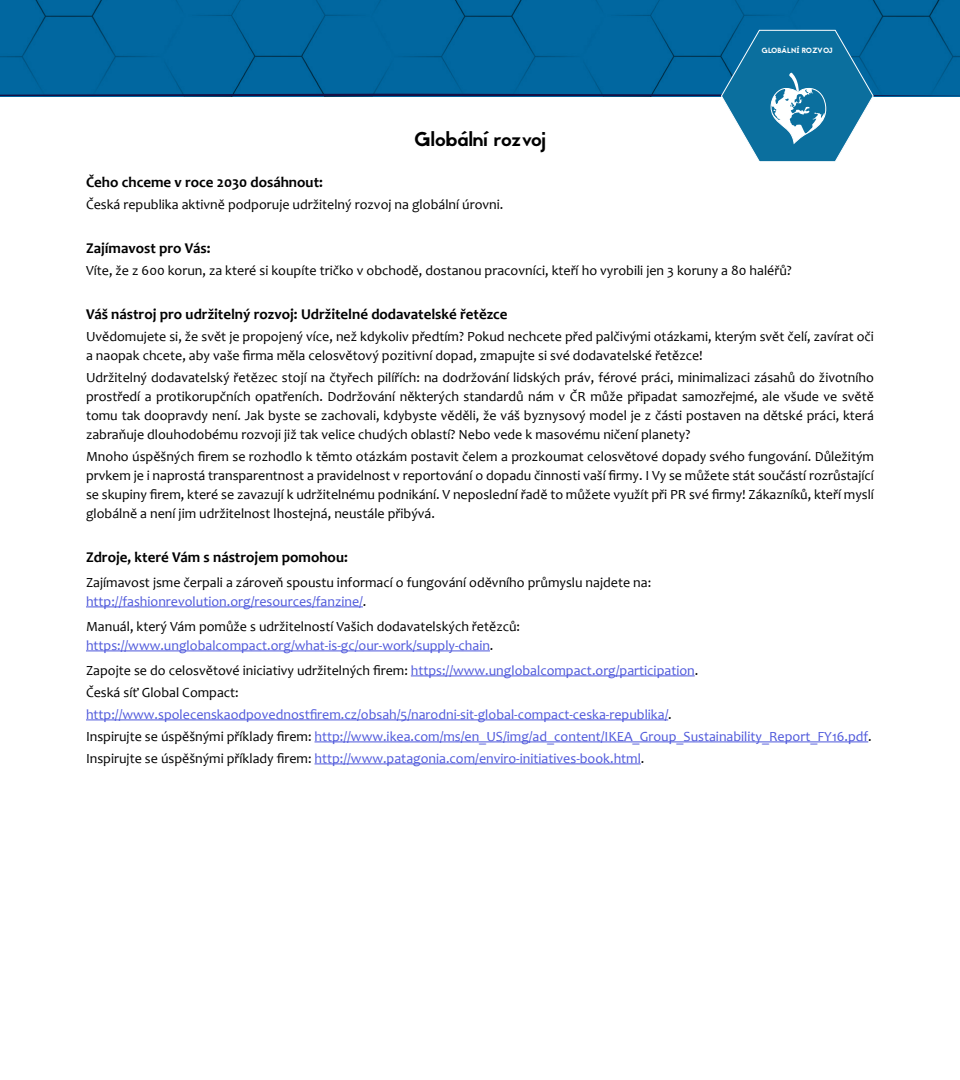
<style>
.page{position:relative;width:960px;height:1080px;background:#fff}
.page>*{position:absolute;margin:0;border:0;box-sizing:border-box;transform-origin:0 0}
.t1{font:20px "Jaapokki";color:#000}
.t2{font:700 15px "Candara";color:#000}
.t3{font:14px/19px "Candara";color:#000}
.t4{font:14px/22px "Candara";color:#4e58db}
.t5{font:7.5px "Jaapokki";letter-spacing:-.015em;color:#fff}
.s1{color:#4e58db}
.s2{color:#000}
</style>
<div class="page">
<div style="left:395px;top:0;width:185px;height:30px;background:#0167a0"></div>
<div style="left:0;top:0;width:161px;height:30px;background:#0167a0"></div>
<div style="left:814px;top:0;width:146px;height:30px;background:#0167a0"></div>
<div style="left:580px;top:0;width:234px;height:30px;background:#0167a0"></div>
<div style="left:161px;top:0;width:234px;height:30px;background:#0167a0"></div>
<hr style="left:86px;top:607px;width:277px;height:1px;background:#4e58db">
<hr style="left:86px;top:651px;width:404px;height:1px;background:#4e58db">
<hr style="left:411px;top:676px;width:284px;height:1px;background:#4e58db">
<hr style="left:86px;top:720px;width:582px;height:1px;background:#4e58db">
<hr style="left:315px;top:742px;width:553px;height:1px;background:#4e58db">
<hr style="left:315px;top:764px;width:326px;height:1px;background:#4e58db">
<svg style="left:0;top:30px;width:960px;height:132px"></svg>
<h1 class="t1" style="left:414px;top:125px;width:134px">Globální rozvoj</h1>
<p class="t5" style="left:762px;top:45px;width:73px">GLOBÁLNÍ ROZVOJ</p>
<p class="t2" style="left:86px;top:173px;width:238px">Čeho chceme v roce 2030 dosáhnout:</p>
<p class="t3" style="left:86px;top:195px;width:419px">Česká republika aktivně podporuje udržitelný rozvoj na globální úrovni.</p>
<p class="t2" style="left:86px;top:239px;width:126px">Zajímavost pro Vás:</p>
<p class="t3" style="left:86px;top:261px;width:707px">Víte, že z 600 korun, za které si koupíte tričko v obchodě, dostanou pracovníci, kteří ho vyrobili jen 3 koruny a 80 haléřů?</p>
<p class="t2" style="left:86px;top:305px;width:423px">Váš nástroj pro udržitelný rozvoj: Udržitelné dodavatelské řetězce</p>
<p class="t3" style="left:86px;top:327px;width:790px">Uvědomujete si, že svět je propojený více, než kdykoliv předtím? Pokud nechcete před palčivými otázkami, kterým svět čelí, zavírat oči a naopak chcete, aby vaše firma měla celosvětový pozitivní dopad, zmapujte si své dodavatelské řetězce!</p>
<p class="t3" style="left:86px;top:368px;width:790px;text-align:justify">Udržitelný dodavatelský řetězec stojí na čtyřech pilířích: na dodržování lidských práv, férové práci, minimalizaci zásahů do životního prostředí a protikorupčních opatřeních. Dodržování některých standardů nám v ČR může připadat samozřejmé, ale všude ve světě tomu tak doopravdy není. Jak byste se zachovali, kdybyste věděli, že váš byznysový model je z části postaven na dětské práci, která zabraňuje dlouhodobému rozvoji již tak velice chudých oblastí? Nebo vede k masovému ničení planety?</p>
<p class="t3" style="left:86px;top:447px;width:790px;text-align:justify">Mnoho úspěšných firem se rozhodlo k těmto otázkám postavit čelem a prozkoumat celosvětové dopady svého fungování. Důležitým prvkem je i naprostá transparentnost a pravidelnost v reportování o dopadu činnosti vaší firmy. I Vy se můžete stát součástí rozrůstající se skupiny firem, které se zavazují k udržitelnému podnikání. V neposlední řadě to můžete využít při PR své firmy! Zákazníků, kteří myslí globálně a není jim udržitelnost lhostejná, neustále přibývá.</p>
<p class="t2" style="left:86px;top:548px;width:263px">Zdroje, které Vám s nástrojem pomohou:</p>
<p class="t3" style="left:86px;top:573px;width:567px">Zajímavost jsme čerpali a zároveň spoustu informací o fungování oděvního průmyslu najdete na: <span class="s1">http://fashionrevolution.org/resources/fanzine/</span>.</p>
<p class="t3" style="left:86px;top:617px;width:436px">Manuál, který Vám pomůže s udržitelností Vašich dodavatelských řetězců: <span class="s1">https://www.unglobalcompact.org/what-is-gc/our-work/supply-chain</span>.</p>
<p class="t4" style="left:86px;top:659px;width:787px"><span class="s2">Zapojte se do celosvětové iniciativy udržitelných firem:</span> https://www.unglobalcompact.org/participation<span class="s2">.<br>Česká síť Global Compact:<br></span>http://www.spolecenskaodpovednostfirem.cz/obsah/5/narodni-sit-global-compact-ceska-republika/<span class="s2">.<br>Inspirujte se úspěšnými příklady firem:</span> http://www.ikea.com/ms/en_US/img/ad_content/IKEA_Group_Sustainability_Report_FY16.pdf<span class="s2">.<br>Inspirujte se úspěšnými příklady firem:</span> http://www.patagonia.com/enviro-initiatives-book.html<span class="s2">.</span></p>
</div>
